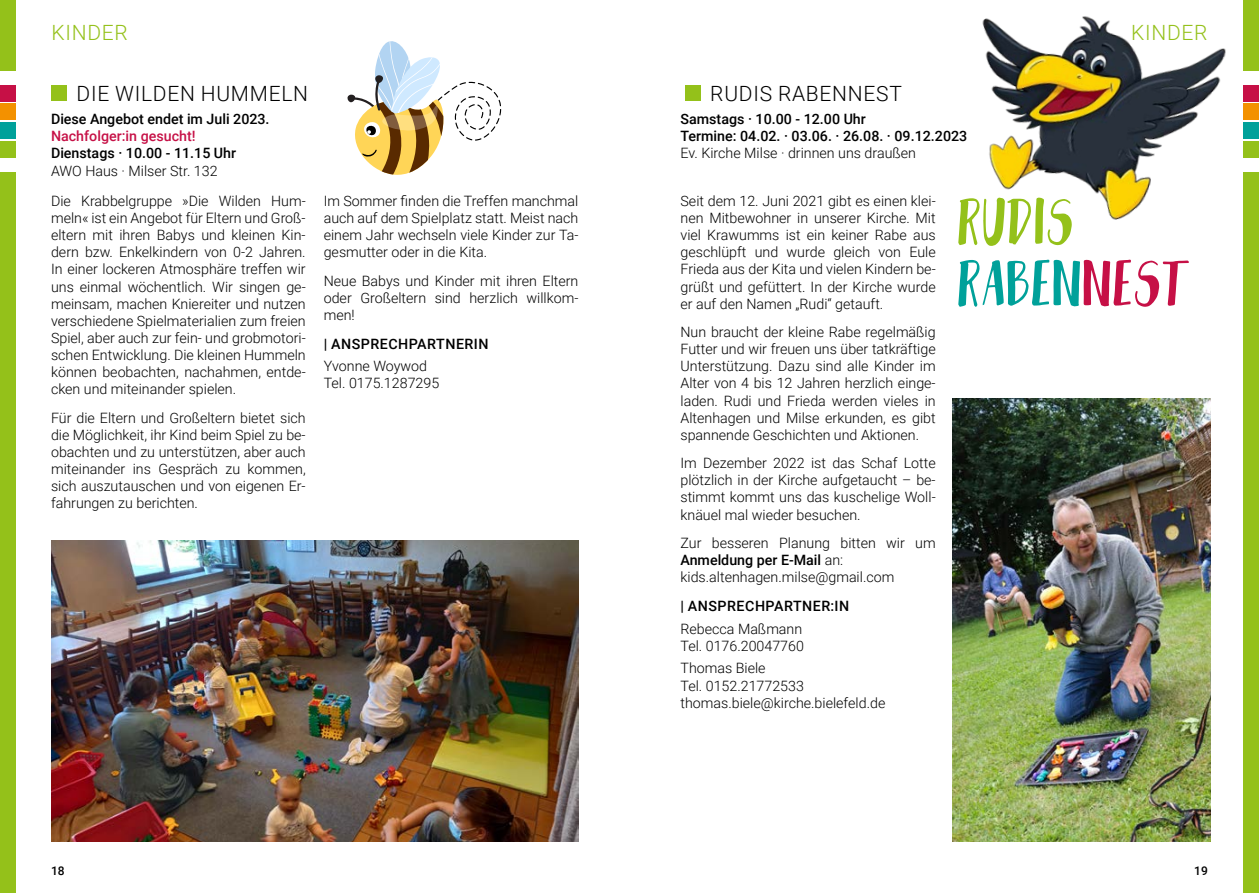
<style>
.page{position:relative;width:1259px;height:893px;background:#fff}
.page>*{position:absolute;margin:0;border:0;box-sizing:border-box;transform-origin:0 0}
.t1{font:61.35px/61.7px "Gant";color:#94c11a}
.t2{font:300 21px "Roboto";letter-spacing:.035em;color:#000}
.t3{font:300 21px "Roboto";letter-spacing:.035em;color:#94c11a}
.t4{font:300 14.25px/17.1px "Roboto";color:#000;text-align:justify}
.t5{font:500 14.25px/17.1px "Roboto";color:#000}
.t6{font:500 14.25px "Roboto";letter-spacing:.035em;color:#000}
.t7{font:500 14.25px "Roboto";color:#c61046}
.t8{font:500 12px "Roboto";color:#000}
.s1{font-weight:500}
.s2{color:#00a19a}
.s3{color:#c61046}
</style>
<div class="page">
<div style="left:0;top:85px;width:16px;height:17px;background:#c61046"></div>
<div style="left:0;top:104px;width:16px;height:16px;background:#f39100"></div>
<div style="left:0;top:122px;width:16px;height:17px;background:#00a19a"></div>
<div style="left:0;top:141px;width:16px;height:16px;background:#94c11a"></div>
<div style="left:0;top:0;width:16px;height:70px;background:#94c11a"></div>
<div style="left:1243px;top:172px;width:16px;height:721px;background:#94c11a"></div>
<div style="left:0;top:172px;width:16px;height:721px;background:#94c11a"></div>
<div style="left:51px;top:85px;width:16px;height:16px;background:#94c11a"></div>
<img style="left:51px;top:540px;width:527px;height:302px">
<div style="left:685px;top:85px;width:15px;height:16px;background:#94c11a"></div>
<img style="left:982px;top:0;width:277px;height:220px">
<svg style="left:347px;top:41px;width:154px;height:134px"></svg>
<img style="left:952px;top:399px;width:258px;height:443px">
<h2 class="t3" style="left:51px;top:18px;width:78px">KINDER</h2>
<h2 class="t3" style="left:1131px;top:18px;width:78px">KINDER</h2>
<h2 class="t2" style="left:77px;top:79px;width:233px">DIE WILDEN HUMMELN</h2>
<p class="t5" style="left:51px;top:110px;width:220px">Diese Angebot endet im Juli 2023.</p>
<p class="t7" style="left:51px;top:126px;width:146px">Nachfolger:in gesucht!</p>
<p class="t5" style="left:51px;top:144px;width:187px">Dienstags · 10.00 - 11.15 Uhr</p>
<p class="t4" style="left:51px;top:155px;width:256px;line-height:30.5px">AWO Haus · Milser Str. 132<br>Die Krabbelgruppe »Die Wilden Hum-</p>
<p class="t4" style="left:51px;top:209px;width:256px">meln« ist ein Angebot für Eltern und Groß&shy;eltern mit ihren Babys und kleinen Kin&shy;dern bzw. Enkelkindern von 0-2 Jahren.<br>In einer lockeren Atmosphäre treffen wir uns einmal wöchentlich. Wir singen ge&shy;meinsam, machen Kniereiter und nutzen verschiedene Spielmaterialien zum freien Spiel, aber auch zur fein- und grobmotori&shy;schen Entwicklung. Die kleinen Hummeln können beobachten, nachahmen, entde&shy;cken und miteinander spielen.</p>
<p class="t4" style="left:51px;top:408px;width:256px">Für die Eltern und Großeltern bietet sich die Möglichkeit, ihr Kind beim Spiel zu be&shy;obachten und zu unterstützen, aber auch miteinander ins Gespräch zu kommen, sich auszutauschen und von eigenen Er&shy;fahrungen zu berichten.</p>
<p class="t4" style="left:324px;top:192px;width:256px">Im Sommer finden die Treffen manchmal auch auf dem Spielplatz statt. Meist nach einem Jahr wechseln viele Kinder zur Ta&shy;gesmutter oder in die Kita.</p>
<p class="t4" style="left:324px;top:272px;width:256px">Neue Babys und Kinder mit ihren Eltern oder Großeltern sind herzlich willkom&shy;men!</p>
<p class="t6" style="left:324px;top:333px;width:166px">| ANSPRECHPARTNERIN</p>
<p class="t4" style="left:324px;top:357px;width:117px">Yvonne Woywod<br>Tel. 0175.1287295</p>
<h2 class="t2" style="left:710px;top:79px;width:193px">RUDIS RABENNEST</h2>
<p class="t5" style="left:680px;top:110px;width:288px">Samstags · 10.00 - 12.00 Uhr<br>Termine: 04.02. · 03.06. · 26.08. · 09.12.2023</p>
<p class="t4" style="left:680px;top:144px;width:237px">Ev. Kirche Milse · drinnen uns draußen</p>
<p class="t4" style="left:680px;top:192px;width:257px">Seit dem 12. Juni 2021 gibt es einen klei&shy;nen Mitbewohner in unserer Kirche. Mit viel Krawumms ist ein keiner Rabe aus geschlüpft und wurde gleich von Eule Frieda aus der Kita und vielen Kindern be&shy;grüßt und gefüttert. In der Kirche wurde er auf den Namen „Rudi“ getauft.</p>
<p class="t4" style="left:680px;top:323px;width:257px">Nun braucht der kleine Rabe regelmäßig Futter und wir freuen uns über tatkräftige Unterstützung. Dazu sind alle Kinder im Alter von 4 bis 12 Jahren herzlich einge&shy;laden. Rudi und Frieda werden vieles in Altenhagen und Milse erkunden, es gibt spannende Geschichten und Aktionen.</p>
<p class="t4" style="left:680px;top:454px;width:257px">Im Dezember 2022 ist das Schaf Lotte plötzlich in der Kirche aufgetaucht – be&shy;stimmt kommt uns das kuschelige Woll&shy;knäuel mal wieder besuchen.</p>
<p class="t4" style="left:680px;top:534px;width:257px;text-align:left">Zur besseren Planung bitten wir um<br><span class="s1">Anmeldung per E-Mail</span> an: kids.altenhagen.milse@gmail.com</p>
<p class="t6" style="left:680px;top:596px;width:170px">| ANSPRECHPARTNER:IN</p>
<p class="t4" style="left:680px;top:619px;width:125px">Rebecca Maßmann<br>Tel. 0176.20047760</p>
<p class="t4" style="left:680px;top:659px;width:206px;text-align:left">Thomas Biele<br>Tel. 0152.21772533 thomas.biele@kirche.bielefeld.de</p>
<h1 class="t1" style="left:956px;top:189px;width:236px">RUDIS<br><span class="s2">RABEN</span><span class="s3">NEST</span></h1>
<p class="t8" style="left:51px;top:863px;width:15px">18</p>
<p class="t8" style="left:1194px;top:863px;width:15px">19</p>
</div>
